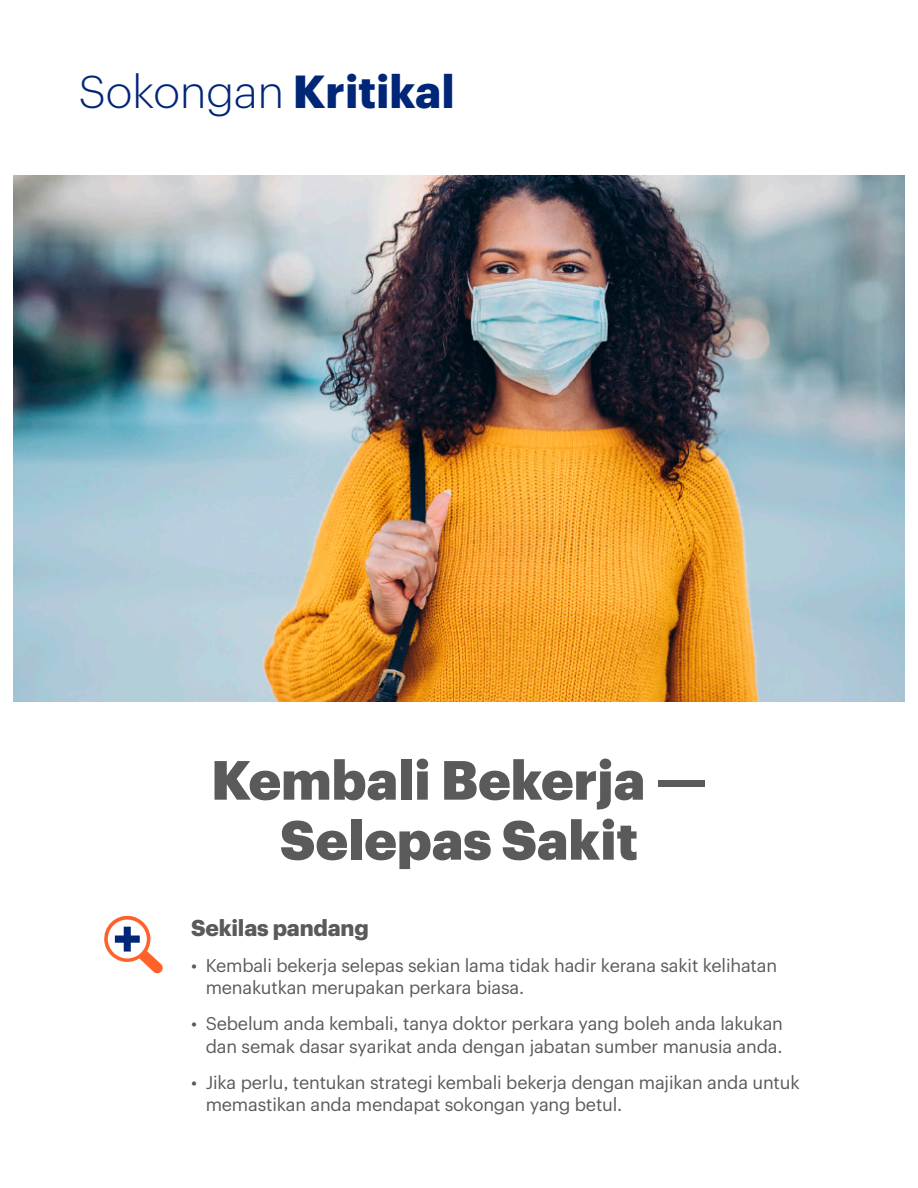
<style>
.page{position:relative;width:918px;height:1188px;background:#fff}
.page>*{position:absolute;margin:0;border:0;box-sizing:border-box;transform-origin:0 0}
.Headline{font:900 54px/60px "Graphik UHG";color:#5a5a5a;text-align:center}
.t1{font:300 45px "Graphik";color:#002677}
.Section_Subhead{font:700 22.5px "Graphik UHG";letter-spacing:-.01em;color:#5a5a5a}
.t2{font:18px/22.5px "Graphik UHG";letter-spacing:-.01em;color:#5a5a5a}
.s1{font-weight:700;font-size:45.3px}
</style>
<div class="page">
<img style="left:14px;top:176px;width:890px;height:526px">
<svg style="left:104px;top:915px;width:59px;height:59px"></svg>
<h2 class="t1" style="left:79px;top:59px;width:377px">Sokongan <span class="s1">Kritikal</span></h2>
<p class="Headline" style="left:211px;top:745px;width:497px">Kembali Bekerja —<br>Selepas Sakit</p>
<p class="Section_Subhead" style="left:191px;top:910px;width:179px">Sekilas pandang</p>
<p class="t2" style="left:206px;top:953px;width:573px;text-indent:-15px">• Kembali bekerja selepas sekian lama tidak hadir kerana sakit kelihatan menakutkan merupakan perkara biasa.</p>
<p class="t2" style="left:191px;top:1011px;width:593px;text-align:right">• Sebelum anda kembali, tanya doktor perkara yang boleh anda lakukan dan semak dasar syarikat anda dengan jabatan sumber manusia anda.</p>
<p class="t2" style="left:206px;top:1070px;width:595px;text-indent:-15px">• Jika perlu, tentukan strategi kembali bekerja dengan majikan anda untuk memastikan anda mendapat sokongan yang betul.</p>
</div>
